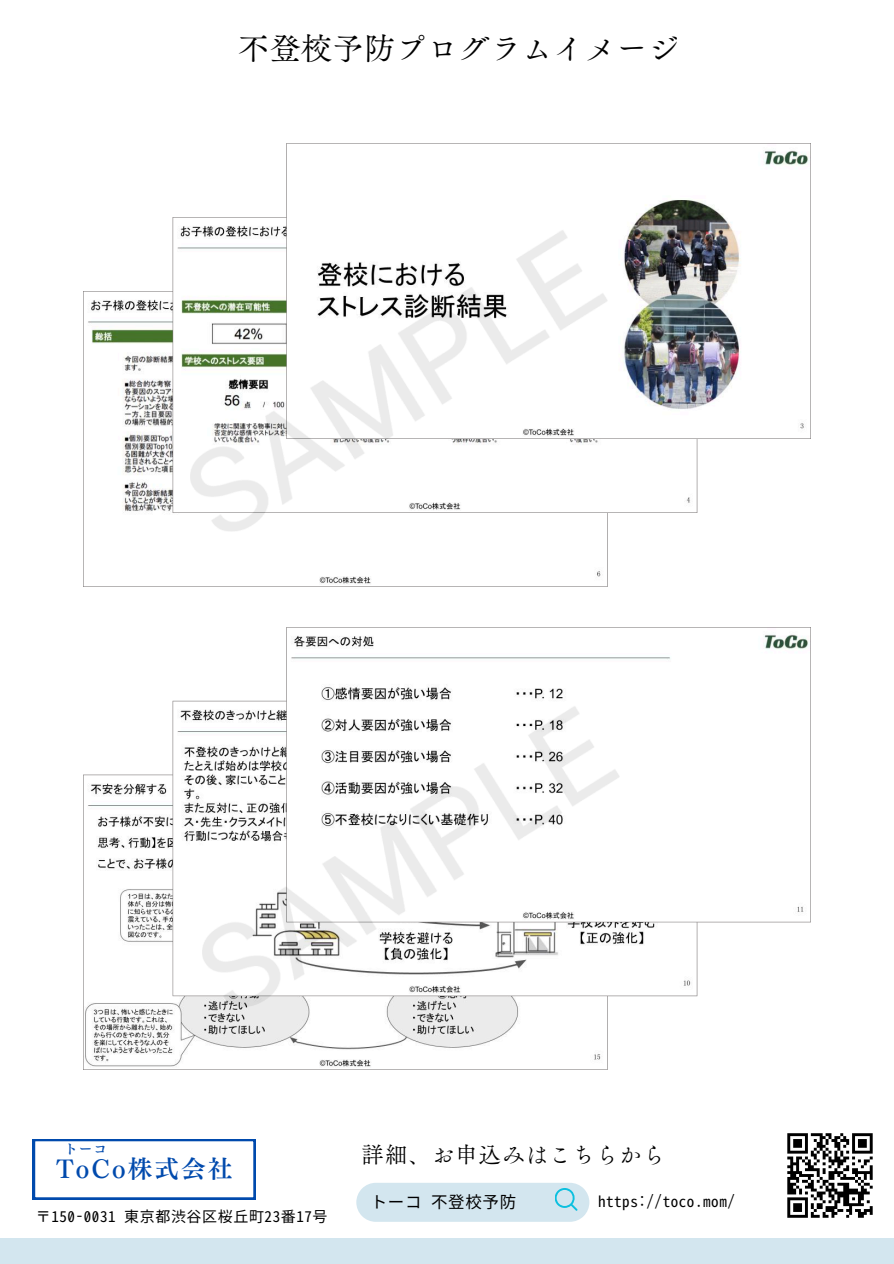
<style>
.page{position:relative;width:894px;height:1264px;background:#fff}
.page>*{position:absolute;margin:0;border:0;box-sizing:border-box;transform-origin:0 0}
.t1{font:31.5px "Canva Tsuku A Old Min Pr 6 N R";color:#000}
.t2{font:24.6px "Canva Tsuku Min Pr 6 N B";letter-spacing:.085em;color:#004aad}
.t3{font:22.5px "Canva Tsuku A Old Min Pr 6 N R";letter-spacing:.04em;color:#000}
.t4{font:16.5px "Gen Ei Gothic M R";letter-spacing:.04em;color:#000}
.t5{font:15px "Gen Ei Gothic M R";letter-spacing:.04em;color:#000}
.t6{font:13.5px "Canva Tsuku Min Pr 6 N B";color:#004aad}
</style>
<div class="page">
<div style="left:0;top:1238px;width:893px;height:25px;background:#d3e6ef"></div>
<svg style="left:33px;top:1139px;width:222px;height:60px"></svg>
<div style="left:356px;top:1183px;width:233px;height:38px;background:#d3e6ef"></div>
<img style="left:787px;top:1133px;width:86px;height:85px">
<img style="left:83px;top:144px;width:727px;height:442px">
<img style="left:83px;top:627px;width:727px;height:442px">
<h4 class="t1" style="left:238px;top:32px;width:443px">不登校予防プログラムイメージ</h4>
<h3 class="t6" style="left:64px;top:1142px;width:44px">トーコ</h3>
<h2 class="t2" style="left:56px;top:1156px;width:178px">ToCo株式会社</h2>
<h1 class="t5" style="left:36px;top:1206px;width:293px">〒150-0031 東京都渋谷区桜丘町23番17号</h1>
<p class="t3" style="left:361px;top:1143px;width:305px">詳細、お申込みはこちらから</p>
<p class="t4" style="left:370px;top:1190px;width:147px">トーコ不登校予防</p>
<p class="t5" style="left:598px;top:1191px;width:138px">https://toco.mom/</p>
</div>
